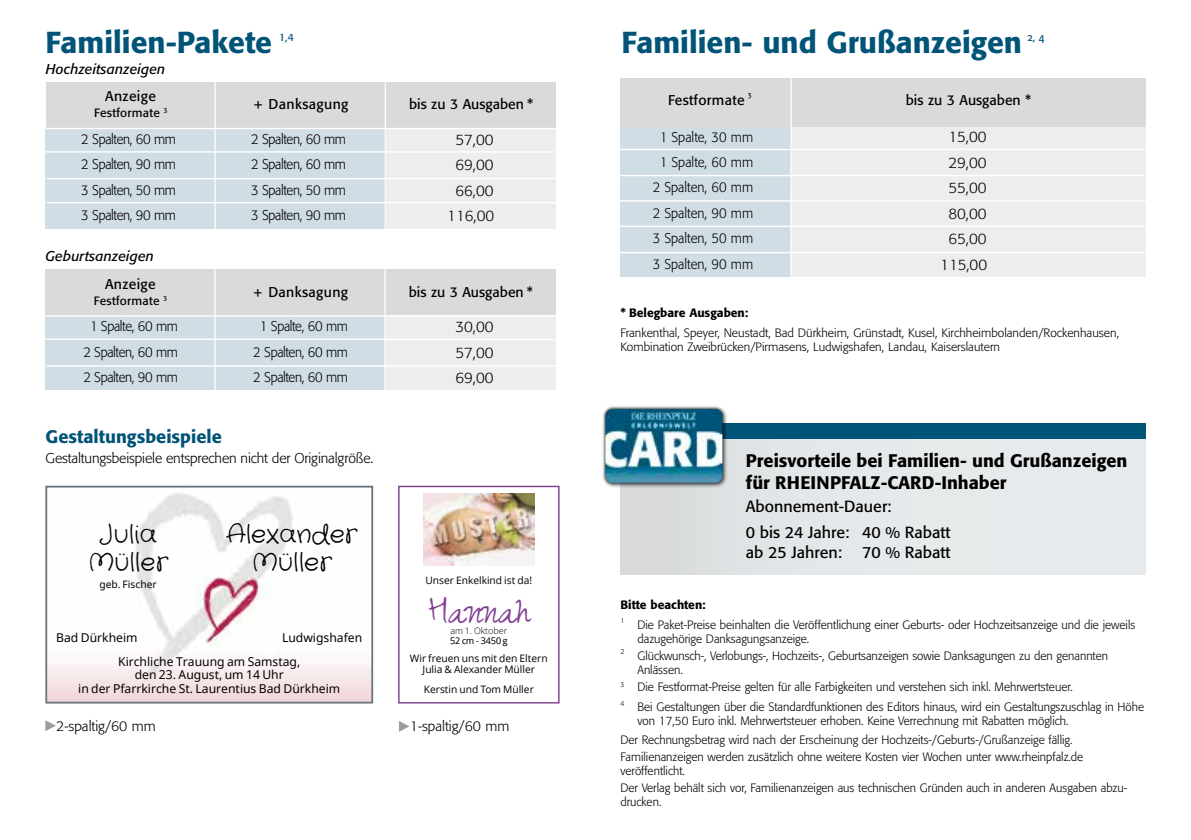
<style>
.page{position:relative;width:1191px;height:840px;background:#fff}
.page>*{position:absolute;margin:0;border:0;box-sizing:border-box;transform-origin:0 0}
.t1{font:41px "Zeyada";color:#823f91}
.t2{font:500 30px "Formata";color:#005478}
.t3{font:25.6px/28.2px "Crafty Girls";color:#000;text-align:center}
.t4{font:500 18px/22px "Formata";color:#000}
.t5{font:500 18px "Formata";color:#005478}
.t6{font:16px/25.6px "Formata";color:#000}
.t7{font:300 15px/25.4px "Formata";color:#000;text-align:center}
.t8{font:300 14px "Formata";letter-spacing:-.03em;color:#000;scale:.93 1}
.t9{font:14px "Formata";letter-spacing:.025em;color:#000}
.t10{font:300 14px/25.4px "Formata";color:#000;text-align:center;scale:.93 1}
.t11{font:300 14px "Formata";letter-spacing:-.01em;color:#000}
.t12{font:italic 14px "Formata";letter-spacing:.01em;color:#000}
.t13{font:300 14px "Formata";color:#000}
.t14{font:12.2px/13.4px "Noto Sans";color:#000;text-align:center}
.t15{font:300 12px/14px "Formata";color:#000}
.t16{font:500 12px "Formata";color:#000}
.t17{font:12px "Formata";letter-spacing:.025em;color:#000}
.t18{font:10.4px "Formata";color:#005478}
.t19{font:10.2px/11.2px "Open Sans";color:#000;text-align:center}
.t20{font:10.2px "Noto Sans";color:#000}
.t21{font:300 9px "Open Sans";color:#000}
.t22{font:300 7px "Formata";color:#000}
.t23{font:7px "Formata";color:#000}
</style>
<div class="page">
<svg style="left:399px;top:721px;width:10px;height:10px"></svg>
<svg style="left:45px;top:720px;width:11px;height:10px"></svg>
<div style="left:620px;top:438px;width:525px;height:136px;background:linear-gradient(to right,#dbdedf,#ebeef0)"></div>
<div style="left:633px;top:422px;width:512px;height:16px;background:#005478"></div>
<img style="left:48px;top:493px;width:322px;height:207px">
<div style="left:45px;top:485px;width:328px;height:218px;border:2px solid #6b7580"></div>
<div style="left:398px;top:485px;width:161px;height:218px;border:1px solid #823f91"></div>
<img style="left:423px;top:493px;width:111px;height:72px">
<div style="left:46px;top:128px;width:170px;height:100px;background:#d1dde4"></div>
<div style="left:216px;top:128px;width:170px;height:100px;background:#d1dde4"></div>
<div style="left:386px;top:128px;width:169px;height:100px;background:#ededed"></div>
<div style="left:46px;top:82px;width:509px;height:46px;background:#dadada"></div>
<hr style="left:214px;top:75px;width:2px;height:156px;background:#fff">
<hr style="left:384px;top:75px;width:2px;height:156px;background:#fff">
<hr style="left:46px;top:151px;width:509px;height:1px;background:#fff">
<hr style="left:47px;top:178px;width:509px;height:1px;background:#fff">
<hr style="left:47px;top:202px;width:509px;height:1px;background:#fff">
<hr style="left:46px;top:128px;width:510px;height:1px;background:#fff">
<div style="left:45px;top:269px;width:511px;height:46px;background:#dadada"></div>
<div style="left:45px;top:316px;width:170px;height:74px;background:#d1dde4"></div>
<div style="left:215px;top:316px;width:171px;height:74px;background:#d1dde4"></div>
<div style="left:386px;top:315px;width:170px;height:75px;background:#ededed"></div>
<hr style="left:45px;top:338px;width:509px;height:2px;background:#fff">
<hr style="left:46px;top:365px;width:510px;height:1px;background:#fff">
<hr style="left:45px;top:315px;width:511px;height:1px;background:#fff">
<hr style="left:214px;top:268px;width:1px;height:147px;background:#fff">
<hr style="left:384px;top:268px;width:1px;height:147px;background:#fff">
<div style="left:791px;top:126px;width:170px;height:151px;background:#ededed"></div>
<div style="left:620px;top:126px;width:171px;height:151px;background:#d1dde4"></div>
<div style="left:961px;top:126px;width:184px;height:151px;background:#ededed"></div>
<div style="left:620px;top:78px;width:525px;height:48px;background:#dadada"></div>
<hr style="left:790px;top:77px;width:1px;height:202px;background:#fff">
<hr style="left:617px;top:149px;width:528px;height:1px;background:#fff">
<hr style="left:618px;top:175px;width:526px;height:1px;background:#fff">
<hr style="left:618px;top:200px;width:527px;height:1px;background:#fff">
<hr style="left:618px;top:225px;width:527px;height:2px;background:#fff">
<hr style="left:618px;top:252px;width:527px;height:1px;background:#fff">
<img style="left:603px;top:406px;width:126px;height:83px">
<img style="left:605px;top:409px;width:117px;height:73px">
<h2 class="t2" style="left:46px;top:24px;width:228px">Familien-Pakete</h2>
<p class="t18" style="left:279px;top:31px;width:16px">1,4</p>
<p class="t12" style="left:46px;top:60px;width:121px">Hochzeitsanzeigen</p>
<p class="t9" style="left:105px;top:88px;width:52px">Anzeige</p>
<p class="t9" style="left:253px;top:96px;width:97px">+ Danksagung</p>
<p class="t9" style="left:409px;top:96px;width:126px">bis zu 3 Ausgaben *</p>
<p class="t17" style="left:94px;top:106px;width:75px">Festformate <sup>3</sup></p>
<p class="t8" style="left:81px;top:131px;width:103px">2 Spalten, 60 mm</p>
<p class="t8" style="left:251px;top:131px;width:103px">2 Spalten, 60 mm</p>
<p class="t8" style="left:81px;top:156px;width:103px">2 Spalten, 90 mm</p>
<p class="t8" style="left:251px;top:156px;width:103px">2 Spalten, 60 mm</p>
<p class="t8" style="left:81px;top:182px;width:103px">3 Spalten, 50 mm</p>
<p class="t8" style="left:251px;top:182px;width:103px">3 Spalten, 50 mm</p>
<p class="t8" style="left:81px;top:207px;width:103px">3 Spalten, 90 mm</p>
<p class="t8" style="left:251px;top:207px;width:103px">3 Spalten, 90 mm</p>
<p class="t7" style="left:447px;top:127px;width:48px">57,00<br>69,00<br>66,00<br>116,00</p>
<p class="t12" style="left:46px;top:247px;width:110px">Geburtsanzeigen</p>
<p class="t9" style="left:105px;top:275px;width:52px">Anzeige</p>
<p class="t9" style="left:253px;top:283px;width:97px">+ Danksagung</p>
<p class="t9" style="left:409px;top:283px;width:126px">bis zu 3 Ausgaben *</p>
<p class="t17" style="left:94px;top:293px;width:75px">Festformate <sup>3</sup></p>
<p class="t8" style="left:90px;top:318px;width:96px">1 Spalte, 60 mm</p>
<p class="t8" style="left:260px;top:318px;width:96px">1 Spalte, 60 mm</p>
<p class="t8" style="left:83px;top:343px;width:103px">2 Spalten, 60 mm</p>
<p class="t8" style="left:253px;top:343px;width:103px">2 Spalten, 60 mm</p>
<p class="t8" style="left:83px;top:369px;width:103px">2 Spalten, 90 mm</p>
<p class="t8" style="left:253px;top:369px;width:103px">2 Spalten, 60 mm</p>
<p class="t7" style="left:455px;top:314px;width:40px;text-align:justify">30,00<br>57,00<br>69,00</p>
<h2 class="t2" style="left:621px;top:24px;width:402px">Familien- und Grußanzeigen</h2>
<p class="t18" style="left:1027px;top:31px;width:19px">2, 4</p>
<p class="t9" style="left:668px;top:92px;width:78px">Festformate</p>
<p class="t23" style="left:748px;top:90px;width:5px">3</p>
<p class="t9" style="left:905px;top:92px;width:127px">bis zu 3 Ausgaben *</p>
<p class="t10" style="left:652px;top:124px;width:109px">1 Spalte, 30 mm<br>1 Spalte, 60 mm<br>2 Spalten, 60 mm<br>2 Spalten, 90 mm<br>3 Spalten, 50 mm<br>3 Spalten, 90 mm</p>
<p class="t7" style="left:940px;top:124px;width:48px">15,00<br>29,00<br>55,00<br>80,00<br>65,00<br>115,00</p>
<p class="t16" style="left:620px;top:305px;width:129px">* Belegbare Ausgaben:</p>
<p class="t15" style="left:620px;top:325px;width:500px">Frankenthal, Speyer, Neustadt, Bad Dürkheim, Grünstadt, Kusel, Kirchheimbolanden/Rockenhausen,<br>Kombination Zweibrücken/Pirmasens, Ludwigshafen, Landau, Kaiserslautern</p>
<h3 class="t5" style="left:46px;top:426px;width:178px">Gestaltungsbeispiele</h3>
<p class="t11" style="left:46px;top:449px;width:329px">Gestaltungsbeispiele entsprechen nicht der Originalgröße.</p>
<h3 class="t4" style="left:746px;top:449px;width:383px">Preisvorteile bei Familien- und Grußanzeigen für RHEINPFALZ-CARD-Inhaber</h3>
<h3 class="t6" style="left:746px;top:493px;width:206px">Abonnement-Dauer:<br>0 bis 24 Jahre: 40 % Rabatt</h3>
<h3 class="t6" style="left:746px;top:539px;width:206px">ab 25 Jahren: 70 % Rabatt</h3>
<h3 class="t3" style="left:88px;top:521px;width:82px">Julia<br>Müller</h3>
<h3 class="t3" style="left:226px;top:521px;width:133px">Alexander<br>Müller</h3>
<p class="t20" style="left:99px;top:577px;width:59px">geb. Fischer</p>
<p class="t19" style="left:425px;top:574px;width:108px">Unser Enkelkind ist da!</p>
<p class="t14" style="left:56px;top:630px;width:83px">Bad Dürkheim</p>
<p class="t14" style="left:282px;top:630px;width:82px">Ludwigshafen</p>
<p class="t14" style="left:78px;top:654px;width:264px">Kirchliche Trauung am Samstag,<br>den 23. August, um 14 Uhr<br>in der Pfarrkirche St. Laurentius Bad Dürkheim</p>
<h1 class="t1" style="left:428px;top:584px;width:103px">Hannah</h1>
<p class="t21" style="left:450px;top:624px;width:58px">am 1. Oktober</p>
<p class="t21" style="left:450px;top:634px;width:59px">52 cm - 3450 g</p>
<p class="t19" style="left:410px;top:651px;width:139px">Wir freuen uns mit den Eltern<br>Julia &amp; Alexander Müller</p>
<p class="t19" style="left:424px;top:682px;width:111px">Kerstin und Tom Müller</p>
<p class="t13" style="left:56px;top:717px;width:101px">2-spaltig/60 mm</p>
<p class="t13" style="left:410px;top:717px;width:101px">1-spaltig/60 mm</p>
<p class="t16" style="left:620px;top:597px;width:87px">Bitte beachten:</p>
<p class="t22" style="left:620px;top:616px;width:5px">1</p>
<p class="t15" style="left:637px;top:617px;width:499px">Die Paket-Preise beinhalten die Veröffentlichung einer Geburts- oder Hochzeitsanzeige und die jeweils dazugehörige Danksagungsanzeige.</p>
<p class="t22" style="left:620px;top:647px;width:6px">2</p>
<p class="t15" style="left:637px;top:648px;width:472px">Glückwunsch-, Verlobungs-, Hochzeits-, Geburtsanzeigen sowie Danksagungen zu den genannten<br>Anlässen.</p>
<p class="t15" style="left:620px;top:676px;width:525px;line-height:19.6px"><sup>3</sup> Die Festformat-Preise gelten für alle Farbigkeiten und verstehen sich inkl. Mehrwertsteuer.<br><sup>4</sup> Bei Gestaltungen über die Standardfunktionen des Editors hinaus, wird ein Gestaltungszuschlag in Höhe</p>
<p class="t15" style="left:620px;top:710px;width:453px;line-height:19.6px;text-indent:17px">von 17,50 Euro inkl. Mehrwertsteuer erhoben. Keine Verrechnung mit Rabatten möglich.<br>Der Rechnungsbetrag wird nach der Erscheinung der Hochzeits-/Geburts-/Grußanzeige fällig.</p>
<p class="t15" style="left:620px;top:749px;width:464px">Familienanzeigen werden zusätzlich ohne weitere Kosten vier Wochen unter www.rheinpfalz.de veröffentlicht.</p>
<p class="t15" style="left:620px;top:780px;width:508px">Der Verlag behält sich vor, Familienanzeigen aus technischen Gründen auch in anderen Ausgaben abzu&shy;drucken.</p>
</div>
